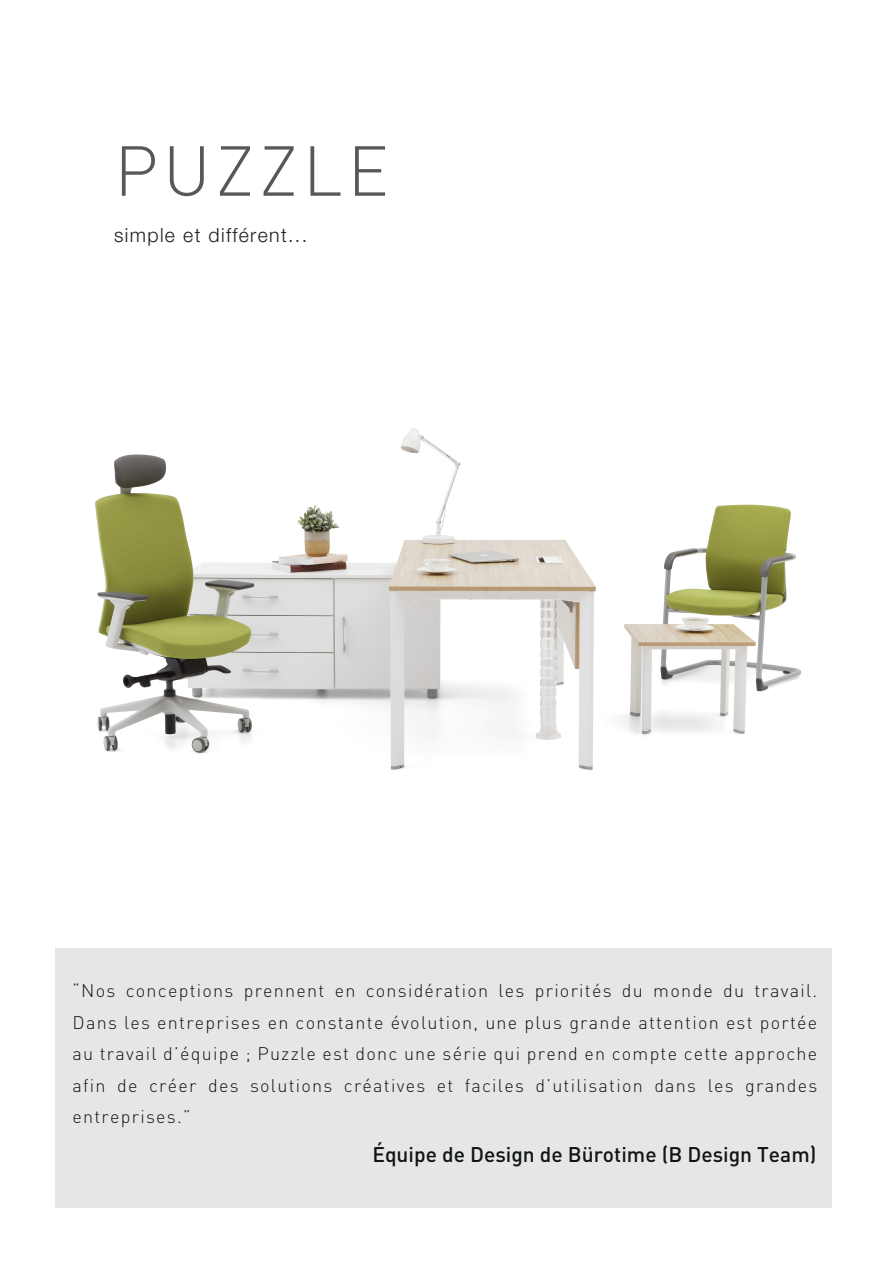
<style>
.page{position:relative;width:893px;height:1263px;background:#fff}
.page>*{position:absolute;margin:0;border:0;box-sizing:border-box;transform-origin:0 0}
.t1{font:300 69.45px "DIN Pro";letter-spacing:.07em;color:#57585a}
.t2{font:500 21px "DIN Pro";color:#111416}
.t3{font:300 19.5px "Helvetica Neue LT Pro";letter-spacing:.07em;color:#231f20}
.t4{font:300 18px/31.5px "DIN Pro";letter-spacing:.07em;color:#111416;text-align:justify}
</style>
<div class="page">
<div style="left:56px;top:948px;width:776px;height:259px;background:#e6e6e6"></div>
<img style="left:95px;top:428px;width:707px;height:342px">
<h1 class="t1" style="left:114px;top:117px;width:276px">PUZZLE</h1>
<p class="t3" style="left:114px;top:224px;width:194px">simple et différent...</p>
<p class="t4" style="left:73px;top:973px;width:746px">“Nos conceptions prennent en considération les priorités du monde du travail.<br>Dans les entreprises en constante évolution, une plus grande attention est portée au travail d’équipe ; Puzzle est donc une série qui prend en compte cette approche afin de créer des solutions créatives et faciles d’utilisation dans les grandes entreprises.”</p>
<p class="t2" style="left:372px;top:1138px;width:446px">Équipe de Design de Bürotime (B Design Team)</p>
</div>
